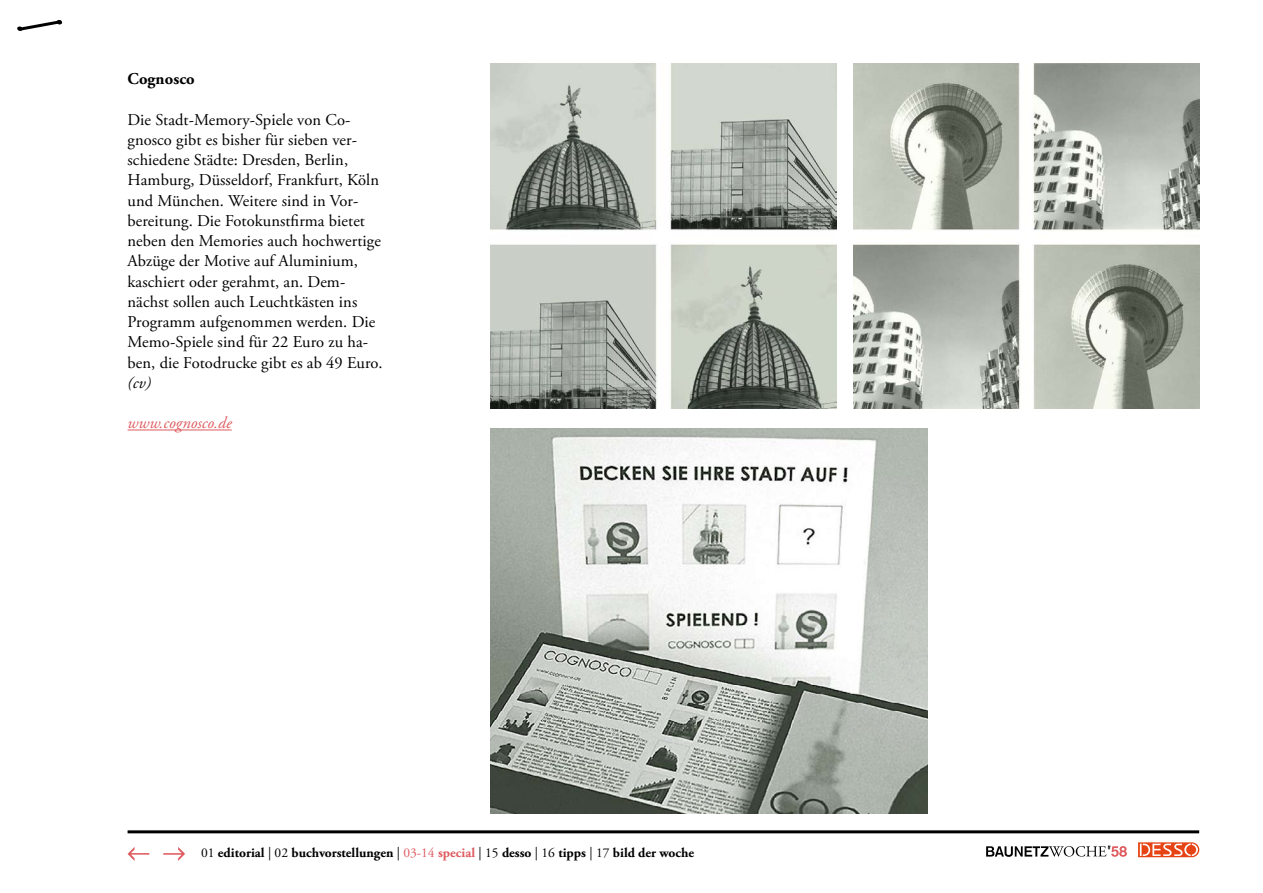
<style>
.page{position:relative;width:1263px;height:893px;background:#fff}
.page>*{position:absolute;margin:0;border:0;box-sizing:border-box;transform-origin:0 0}
.t1{font:16.5px/20.2px "Adobe Garamond Pro";letter-spacing:.005em;color:#000}
.t2{font:italic 16.5px "Adobe Garamond Pro";letter-spacing:.005em;color:#df5b5f}
.t3{font:700 16.5px "Adobe Garamond Pro";letter-spacing:.005em;color:#000}
.t4{font:italic 16.5px "Adobe Garamond Pro";color:#000}
.t5{font:700 13.5px "Adobe Garamond Pro";color:#000}
.s1{font-weight:400}
.s2{font-weight:400;color:#df5b5f}
.s3{color:#df5b5f}
</style>
<div class="page">
<svg style="left:1138px;top:842px;width:61px;height:15px"></svg>
<svg style="left:17px;top:20px;width:46px;height:11px"></svg>
<hr style="left:128px;top:830px;width:1071px;height:3px;background:#000">
<svg style="left:128px;top:847px;width:21px;height:14px"></svg>
<svg style="left:163px;top:847px;width:22px;height:14px"></svg>
<svg style="left:986px;top:845px;width:141px;height:12px"></svg>
<hr style="left:128px;top:430px;width:104px;height:1px;background:#df5b5f">
<img style="left:490px;top:64px;width:346px;height:344px">
<img style="left:853px;top:64px;width:346px;height:344px">
<img style="left:490px;top:428px;width:437px;height:385px">
<p class="t3" style="left:128px;top:69px;width:69px">Cognosco</p>
<p class="t1" style="left:128px;top:110px;width:256px">Die Stadt-Memory-Spiele von Co&shy;gnosco gibt es bisher für sieben ver&shy;schiedene Städte: Dresden, Berlin, Hamburg, Düsseldorf, Frankfurt, Köln und München. Weitere sind in Vor&shy;bereitung. Die Fotokunstfirma bietet neben den Memories auch hochwertige Abzüge der Motive auf Aluminium, kaschiert oder gerahmt, an. Dem&shy;nächst sollen auch Leuchtkästen ins Programm aufgenommen werden. Die Memo-Spiele sind für 22 Euro zu ha&shy;ben, die Fotodrucke gibt es ab 49 Euro.</p>
<p class="t4" style="left:128px;top:373px;width:25px">(cv)</p>
<p class="t2" style="left:128px;top:413px;width:106px">www.cognosco.de</p>
<p class="t5" style="left:201px;top:845px;width:495px"><span class="s1">01</span> editorial <span class="s1">| 02</span> buchvorstellungen <span class="s1">|</span> <span class="s2">03-14</span> <span class="s3">special</span> <span class="s1">| 15</span> desso <span class="s1">| 16</span> tipps <span class="s1">| 17</span> bild der woche</p>
</div>
